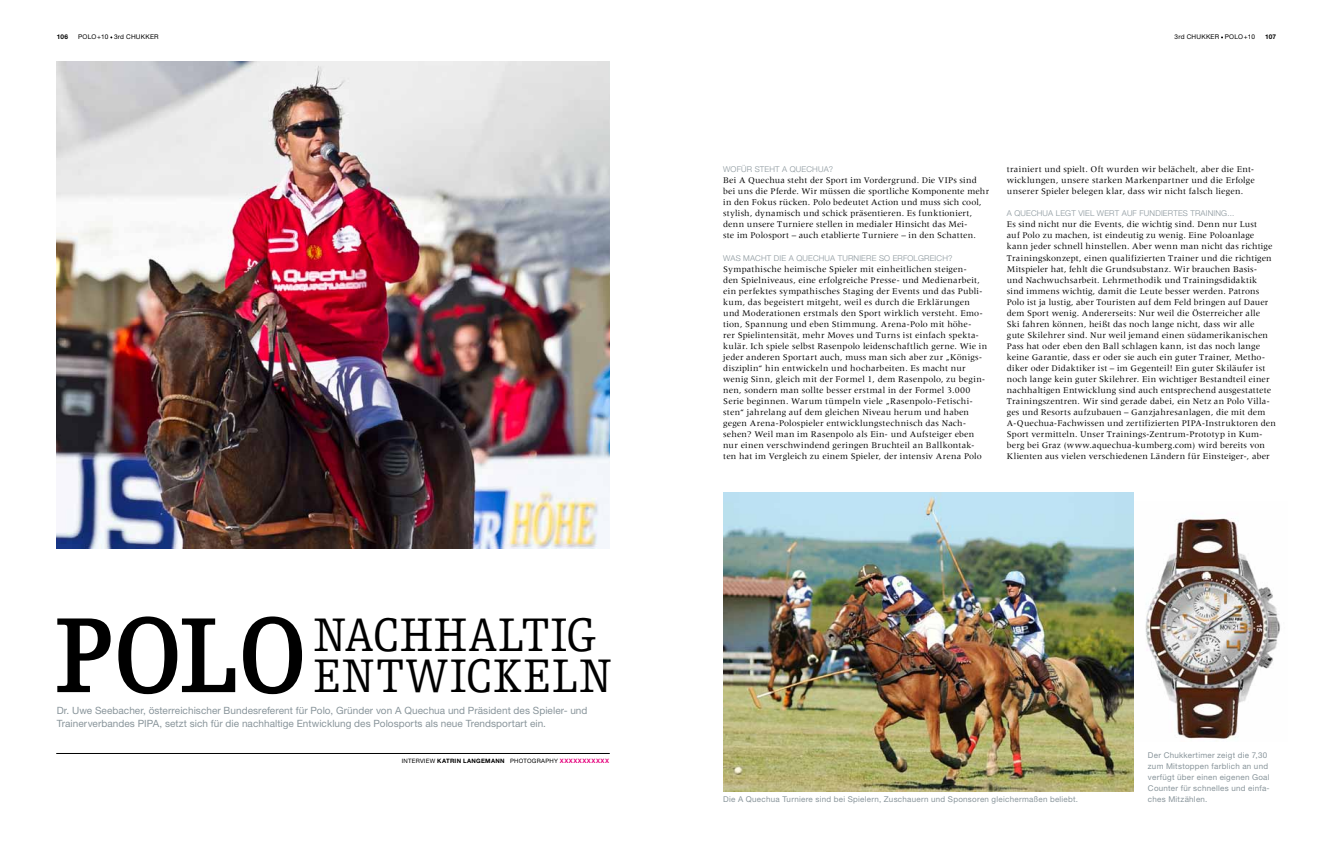
<style>
.page{position:relative;width:1333px;height:859px;background:#fff}
.page>*{position:absolute;margin:0;border:0;box-sizing:border-box;transform-origin:0 0}
.t1{font:700 112.9px "Egyptienne F";color:#000;scale:.85 1}
.t2{font:49.8px/41px "Egyptienne F";letter-spacing:.015em;color:#000;scale:.85 1}
.t3{font:10px/13px "Helvetica Neue LT";letter-spacing:.005em;color:#89959b}
.t4{font:9px/11.1px "Meridien";letter-spacing:.015em;color:#000}
.t5{font:8px/11.1px "Helvetica Neue LT";letter-spacing:.035em;color:#89959b}
.t6{font:300 8px "Helvetica Neue LT";letter-spacing:.02em;color:#89959b}
.t7{font:6.5px "Helvetica Neue LT";letter-spacing:.035em;color:#000}
.t8{font:6px "Helvetica Neue LT";letter-spacing:.045em;color:#000}
.s1{font-weight:700}
.s2{font-weight:700;color:#e5007c}
</style>
<div class="page">
<img style="left:1145px;top:518px;width:135px;height:221px">
<img style="left:57px;top:62px;width:552px;height:486px">
<hr style="left:56px;top:753px;width:553px;height:1px;background:#000">
<img style="left:723px;top:492px;width:410px;height:299px">
<p class="t7" style="left:57px;top:33px;width:103px"><span class="s1">106</span> polo+10 3rd chukker</p>
<p class="t7" style="left:1174px;top:33px;width:103px">3rd chukker polo+10 <span class="s1">107</span></p>
<h1 class="t1" style="left:55px;top:593px;width:299px">POLO</h1>
<h2 class="t2" style="left:313px;top:615px;width:349px">NACHHALTIG<br>ENTWICKELN</h2>
<p class="t3" style="left:57px;top:704px;width:532px">Dr. Uwe Seebacher, österreichischer Bundesreferent für Polo, Gründer von A Quechua und Präsident des Spieler- und<br>Trainerverbandes PIPA, setzt sich für die nachhaltige Entwicklung des Polosports als neue Trendsportart ein.</p>
<p class="t8" style="left:402px;top:758px;width:209px">Interview <span class="s1">KATRIN LANGEMANN</span> Photog raphy <span class="s2">XXXXXXXXXXX</span></p>
<p class="t6" style="left:723px;top:164px;width:111px">WOFÜR STEHT A QUECHUA?</p>
<p class="t4" style="left:723px;top:175px;width:267px">Bei A Quechua steht der Sport im Vordergrund. Die VIPs sind bei uns die Pferde. Wir müssen die sportliche Komponente mehr in den Fokus rücken. Polo bedeutet Action und muss sich cool, stylish, dynamisch und schick präsentieren. Es funktioniert, denn unsere Turniere stellen in medialer Hinsicht das Mei-<br>ste im Polosport – auch etablierte Turniere – in den Schatten.</p>
<p class="t6" style="left:723px;top:253px;width:231px">WAS MACHT DIE A QUECHUA TURNIERE SO ERFOLGREICH?</p>
<p class="t4" style="left:723px;top:263px;width:266px">Sympathische heimische Spieler mit einheitlichen steigen-<br>den Spielniveaus, eine erfolgreiche Presse- und Medienarbeit, ein perfektes sympathisches Staging der Events und das Publi&shy;kum, das begeistert mitgeht, weil es durch die Erklärungen und Moderationen erstmals den Sport wirklich versteht. Emo&shy;tion, Spannung und eben Stimmung. Arena-Polo mit höhe-<br>rer Spielintensität, mehr Moves und Turns ist einfach spekta&shy;kulär. Ich spiele selbst Rasenpolo leidenschaftlich gerne. Wie in jeder anderen Sportart auch, muss man sich aber zur „Königs&shy;disziplin“ hin entwickeln und hocharbeiten. Es macht nur wenig Sinn, gleich mit der Formel 1, dem Rasenpolo, zu begin&shy;nen, sondern man sollte besser erstmal in der Formel 3.000<br>Serie beginnen. Warum tümpeln viele „Rasenpolo-Fetischi&shy;sten“ jahrelang auf dem gleichen Niveau herum und haben gegen Arena-Polospieler entwicklungstechnisch das Nach&shy;sehen? Weil man im Rasenpolo als Ein- und Aufsteiger eben nur einen verschwindend geringen Bruchteil an Ballkontak&shy;ten hat im Vergleich zu einem Spieler, der intensiv Arena Polo</p>
<p class="t4" style="left:1006px;top:164px;width:249px;text-align:justify">trainiert und spielt. Oft wurden wir belächelt, aber die Ent&shy;wicklungen, unsere starken Markenpartner und die Erfolge unserer Spieler belegen klar, dass wir nicht falsch liegen.</p>
<p class="t6" style="left:1006px;top:209px;width:229px">A QUECHUA LEGT VIEL WERT AUF FUNDIERTES TRAINING...</p>
<p class="t4" style="left:1006px;top:219px;width:271px">Es sind nicht nur die Events, die wichtig sind. Denn nur Lust<br>auf Polo zu machen, ist eindeutig zu wenig. Eine Poloanlage kann jeder schnell hinstellen. Aber wenn man nicht das richtige Trainingskonzept, einen qualifizierten Trainer und die richtigen Mitspieler hat, fehlt die Grundsubstanz. Wir brauchen Basis-<br>und Nachwuchsarbeit. Lehrmethodik und Trainingsdidaktik sind immens wichtig, damit die Leute besser werden. Patrons Polo ist ja lustig, aber Touristen auf dem Feld bringen auf Dauer dem Sport wenig. Andererseits: Nur weil die Österreicher alle<br>Ski fahren können, heißt das noch lange nicht, dass wir alle<br>gute Skilehrer sind. Nur weil jemand einen südamerikanischen Pass hat oder eben den Ball schlagen kann, ist das noch lange keine Garantie, dass er oder sie auch ein guter Trainer, Metho&shy;diker oder Didaktiker ist – im Gegenteil! Ein guter Skiläufer ist noch lange kein guter Skilehrer. Ein wichtiger Bestandteil einer nachhaltigen Entwicklung sind auch entsprechend ausgestattete Trainingszentren. Wir sind gerade dabei, ein Netz an Polo Villa&shy;ges und Resorts aufzubauen – Ganzjahresanlagen, die mit dem A-Quechua-Fachwissen und zertifizierten PIPA-Instruktoren den Sport vermitteln. Unser Trainings-Zentrum-Prototyp in Kum&shy;berg bei Graz (www.aquechua-kumberg.com) wird bereits von Klienten aus vielen verschiedenen Ländern für Einsteiger-, aber</p>
<p class="t5" style="left:723px;top:794px;width:356px">Die A Quechua Turniere sind bei Spielern, Zuschauern und Sponsoren gleichermaßen beliebt.</p>
<p class="t5" style="left:1147px;top:749px;width:123px">Der Chukkertimer zeigt die 7,30 zum Mitstoppen farblich an und verfügt über einen eigenen Goal<br>Counter für schnelles und einfa&shy;ches Mitzählen.</p>
</div>
